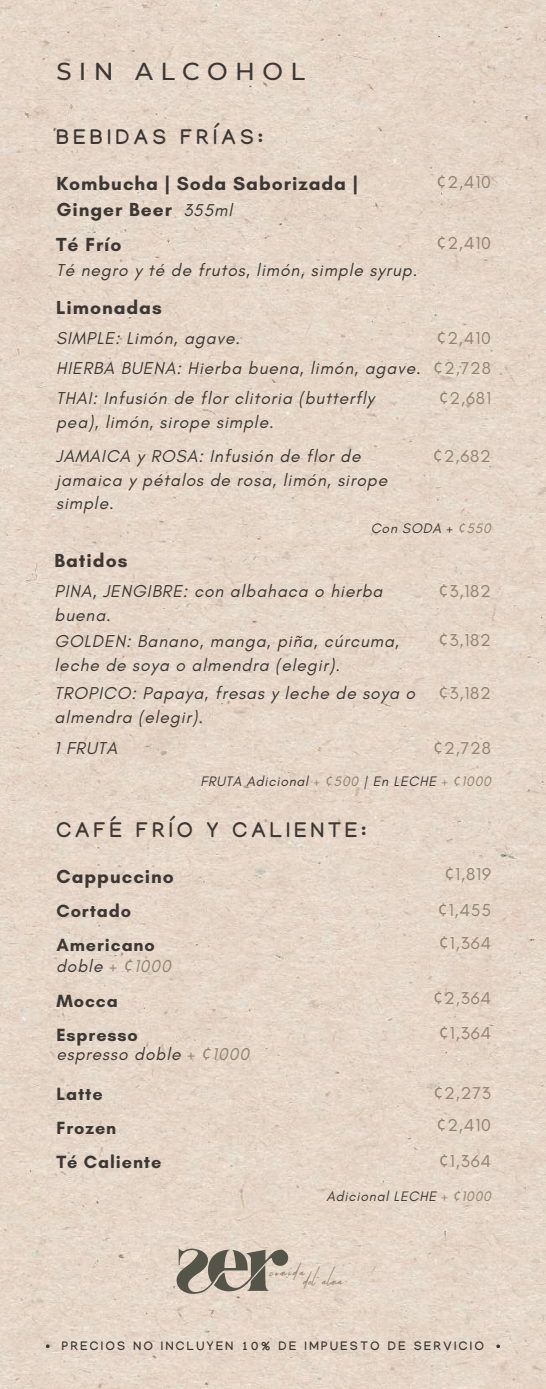
<style>
.page{position:relative;width:546px;height:1389px;background:#fff}
.page>*{position:absolute;margin:0;border:0;box-sizing:border-box;transform-origin:0 0}
.t1{font:500 24.5px "Montserrat";letter-spacing:.3em;color:#3d3633}
.t2{font:23.8px "Takenby Vultures Demo";letter-spacing:.025em;color:#938270}
.t3{font:700 21px "Manjari";letter-spacing:.2em;color:#3d3633}
.t4{font:700 19.25px/26.2px "Glacial Indifference";letter-spacing:.05em;color:#3d3633}
.t5{font:700 18.03px/34.1px "Glacial Indifference";letter-spacing:.05em;color:#3d3633}
.t6{font:italic 17.5px/23.6px "Glacial Indifference";letter-spacing:.05em;color:#3d3633}
.t7{font:17.5px/30.1px "Glacial Indifference";letter-spacing:.05em;color:#938270;text-align:center}
.t8{font:italic 14px "Glacial Indifference";letter-spacing:.05em;color:#3d3633}
.t9{font:700 12.25px "Manjari";letter-spacing:.2em;color:#3d3633}
.s1{font-family:"Noto Sans"}
.s2{font-family:"Noto Sans";color:#938270}
.s3{color:#938270}
</style>
<div class="page">
<img style="left:0;top:0;width:546px;height:1389px">
<svg style="left:177px;top:1248px;width:112px;height:46px;background:#a49b8e"></svg>
<svg style="left:46px;top:1344px;width:4px;height:4px"></svg>
<svg style="left:496px;top:1344px;width:4px;height:4px"></svg>
<h1 class="t1" style="left:56px;top:56px;width:250px">SIN ALCOHOL</h1>
<p class="t3" style="left:56px;top:129px;width:208px">BEBIDAS FRÍAS:</p>
<p class="t4" style="left:56px;top:170px;width:303px">Kombucha | Soda Saborizada |<br>Ginger Beer</p>
<p class="t6" style="left:183px;top:198px;width:51px">355ml</p>
<p class="t4" style="left:56px;top:231px;width:67px">Té Frío</p>
<p class="t6" style="left:56px;top:258px;width:363px">Té negro y té de frutos, limón, simple syrup.</p>
<p class="t4" style="left:56px;top:294px;width:107px">Limonadas</p>
<p class="t6" style="left:56px;top:326px;width:186px">SIMPLE: Limón, agave.</p>
<p class="t6" style="left:56px;top:356px;width:366px">HIERBA BUENA: Hierba buena, limón, agave.</p>
<p class="t6" style="left:56px;top:386px;width:320px">THAI: Infusión de flor clitoria (butterfly pea), limón, sirope simple.</p>
<p class="t6" style="left:56px;top:444px;width:333px">JAMAICA y ROSA: Infusión de flor de jamaica y pétalos de rosa, limón, sirope simple.</p>
<p class="t7" style="left:436px;top:167px;width:56px"><span class="s1">¢</span>2,410</p>
<p class="t7" style="left:436px;top:228px;width:56px"><span class="s1">¢</span>2,410</p>
<p class="t7" style="left:433px;top:323px;width:59px"><span class="s1">¢</span>2,410 <span class="s1">¢</span>2,728 <span class="s1">¢</span>2,681</p>
<p class="t7" style="left:433px;top:441px;width:60px"><span class="s1">¢</span>2,682</p>
<p class="t4" style="left:55px;top:547px;width:74px">Batidos</p>
<p class="t8" style="left:371px;top:520px;width:122px">Con SODA + <span class="s2">¢</span><span class="s3">550</span></p>
<p class="t6" style="left:55px;top:579px;width:330px">PINA, JENGIBRE: con albahaca o hierba buena.</p>
<p class="t6" style="left:55px;top:629px;width:346px">GOLDEN: Banano, manga, piña, cúrcuma, leche de soya o almendra (elegir).</p>
<p class="t6" style="left:55px;top:681px;width:362px">TROPICO: Papaya, fresas y leche de soya o almendra (elegir).</p>
<p class="t6" style="left:55px;top:736px;width:64px">1 FRUTA</p>
<p class="t7" style="left:439px;top:576px;width:54px"><span class="s1">¢</span>3,182</p>
<p class="t7" style="left:439px;top:625px;width:54px"><span class="s1">¢</span>3,182</p>
<p class="t7" style="left:439px;top:678px;width:54px"><span class="s1">¢</span>3,182</p>
<p class="t7" style="left:433px;top:732px;width:59px"><span class="s1">¢</span>2,728</p>
<p class="t8" style="left:200px;top:772px;width:292px">FRUTA Adicional <span class="s3">+</span> <span class="s2">¢</span><span class="s3">500</span> | En LECHE <span class="s3">+</span> <span class="s2">¢</span><span class="s3">1000</span></p>
<p class="t3" style="left:56px;top:821px;width:311px">CAFÉ FRÍO Y CALIENTE:</p>
<p class="t4" style="left:56px;top:862px;width:119px">Cappuccino</p>
<p class="t5" style="left:56px;top:893px;width:100px">Cortado<br>Americano</p>
<p class="t6" style="left:56px;top:954px;width:116px">doble <span class="s3">+</span> <span class="s2">¢</span><span class="s3">1000</span></p>
<p class="t5" style="left:56px;top:983px;width:63px">Mocca</p>
<p class="t5" style="left:56px;top:1017px;width:83px">Espresso</p>
<p class="t6" style="left:56px;top:1042px;width:194px">espresso doble <span class="s3">+</span> <span class="s2">¢</span><span class="s3">1000</span></p>
<p class="t5" style="left:56px;top:1076px;width:107px">Latte<br>Frozen<br>Té Caliente</p>
<p class="t7" style="left:438px;top:856px;width:55px;line-height:35.5px"><span class="s1">¢</span>1,819 <span class="s1">¢</span>1,455</p>
<p class="t7" style="left:439px;top:928px;width:54px"><span class="s1">¢</span>1,364</p>
<p class="t7" style="left:433px;top:982px;width:59px"><span class="s1">¢</span>2,364</p>
<p class="t7" style="left:439px;top:1018px;width:54px"><span class="s1">¢</span>1,364</p>
<p class="t7" style="left:433px;top:1076px;width:59px;line-height:32.2px;text-align:left"><span class="s1">¢</span>2,273 <span class="s1">¢</span>2,410</p>
<p class="t7" style="left:439px;top:1145px;width:54px"><span class="s1">¢</span>1,364</p>
<p class="t8" style="left:327px;top:1187px;width:166px">Adicional LECHE <span class="s3">+</span> <span class="s2">¢</span><span class="s3">1000</span></p>
<h2 class="t2" style="left:270px;top:1264px;width:74px">comidadel alma</h2>
<p class="t9" style="left:62px;top:1341px;width:423px">PRECIOS NO INCLUYEN 10% DE IMPUESTO DE SERVICIO</p>
</div>
